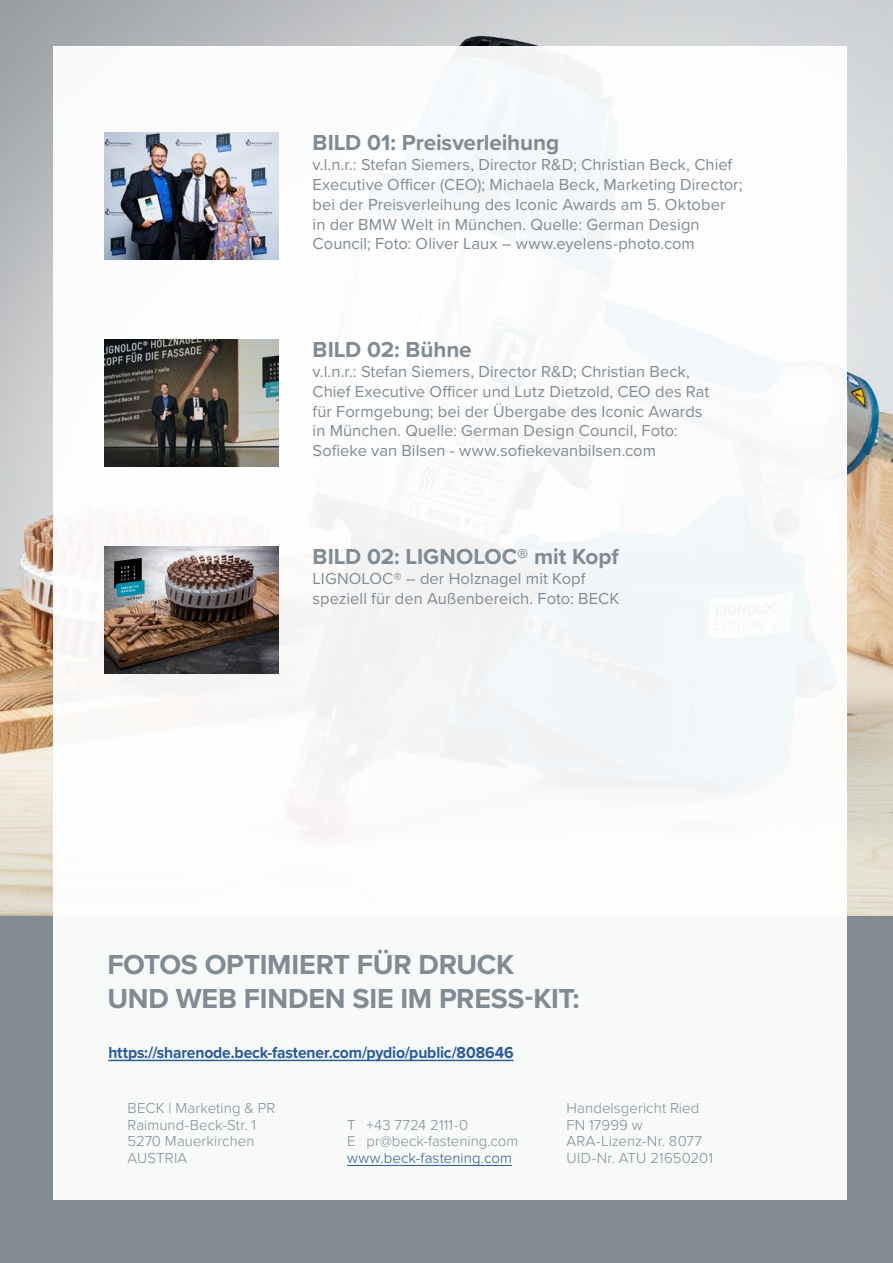
<style>
.page{position:relative;width:893px;height:1263px;background:#fff}
.page>*{position:absolute;margin:0;border:0;box-sizing:border-box;transform-origin:0 0}
.Fließtext{font:700 28.5px "Proxima Nova";letter-spacing:-.01em;color:#808b94}
.Fließtext-2{font:700 22.5px "Proxima Nova";letter-spacing:-.005em;color:#808b94}
.Fließtext-3{font:16.5px/19.8px "Proxima Nova";letter-spacing:.005em;color:#808b94}
.Fließtext-4{font:700 16.5px "Proxima Nova";letter-spacing:-.01em;color:#275b9b;scale:.95 1}
.t1{font:300 15px "Proxima Nova";letter-spacing:.005em;color:#808b94}
.t2{font:300 15px "Proxima Nova";letter-spacing:.005em;color:#275b9b}
.s1{font-family:"Proxima Nova Extrabld";font-weight:400}
</style>
<div class="page">
<img style="left:0;top:0;width:893px;height:917px">
<div style="left:0;top:917px;width:893px;height:346px;background:#808b94"></div>
<div style="left:54px;top:46px;width:793px;height:1153px;background:#fff"></div>
<hr style="left:347px;top:1165px;width:165px;height:1px;background:#275b9b">
<img style="left:105px;top:339px;width:174px;height:127px">
<hr style="left:108px;top:1060px;width:406px;height:1px;background:#275b9b">
<img style="left:105px;top:133px;width:174px;height:127px">
<img style="left:105px;top:547px;width:174px;height:127px">
<svg style="left:114px;top:558px;width:31px;height:42px"></svg>
<p class="Fließtext-2" style="left:313px;top:126px;width:248px">BILD 01: Preisverleihung</p>
<p class="Fließtext-3" style="left:313px;top:154px;width:432px">v.l.n.r.: Stefan Siemers, Director R&amp;D; Christian Beck, Chief Executive Officer (CEO); Michaela Beck, Marketing Director; bei der Preisverleihung des Iconic Awards am 5. Oktober<br>in der BMW Welt in München. Quelle: German Design Council; Foto: Oliver Laux – www.eyelens-photo.com</p>
<p class="Fließtext-2" style="left:313px;top:333px;width:161px">BILD 02: Bühne</p>
<p class="Fließtext-3" style="left:313px;top:361px;width:398px">v.l.n.r.: Stefan Siemers, Director R&amp;D; Christian Beck, Chief Executive Officer und Lutz Dietzold, CEO des Rat für Formgebung; bei der Übergabe des Iconic Awards in München. Quelle: German Design Council, Foto:<br>Sofieke van Bilsen - www.sofiekevanbilsen.com</p>
<p class="Fließtext-2" style="left:313px;top:540px;width:308px">BILD 02: LIGNOLOC<span class="s1">®</span> mit Kopf</p>
<p class="Fließtext-3" style="left:313px;top:568px;width:308px">LIGNOLOC® – der Holznagel mit Kopf speziell für den Außenbereich. Foto: BECK</p>
<p class="Fließtext" style="left:107px;top:943px;width:408px">FOTOS OPTIMIERT FÜR DRUCK</p>
<p class="Fließtext" style="left:107px;top:977px;width:474px">UND WEB FINDEN SIE IM PRESS-KIT:</p>
<p class="Fließtext-4" style="left:108px;top:1040px;width:428px">https://sharenode.beck-fastener.com/pydio/public/808646</p>
<p class="t1" style="left:128px;top:1097px;width:149px">BECK | Marketing &amp; PR</p>
<p class="t1" style="left:128px;top:1114px;width:130px">Raimund-Beck-Str. 1</p>
<p class="t1" style="left:128px;top:1130px;width:129px">5270 Mauerkirchen</p>
<p class="t1" style="left:128px;top:1147px;width:61px">AUSTRIA</p>
<p class="t1" style="left:347px;top:1114px;width:123px">T +43 7724 2111-0</p>
<p class="t1" style="left:347px;top:1130px;width:173px">E pr@beck-fastening.com</p>
<p class="t2" style="left:347px;top:1147px;width:166px">www.beck-fastening.com</p>
<p class="t1" style="left:567px;top:1097px;width:134px">Handelsgericht Ried</p>
<p class="t1" style="left:567px;top:1114px;width:78px">FN 17999 w</p>
<p class="t1" style="left:567px;top:1130px;width:137px">ARA-Lizenz-Nr. 8077</p>
<p class="t1" style="left:567px;top:1147px;width:148px">UID-Nr. ATU 21650201</p>
</div>
